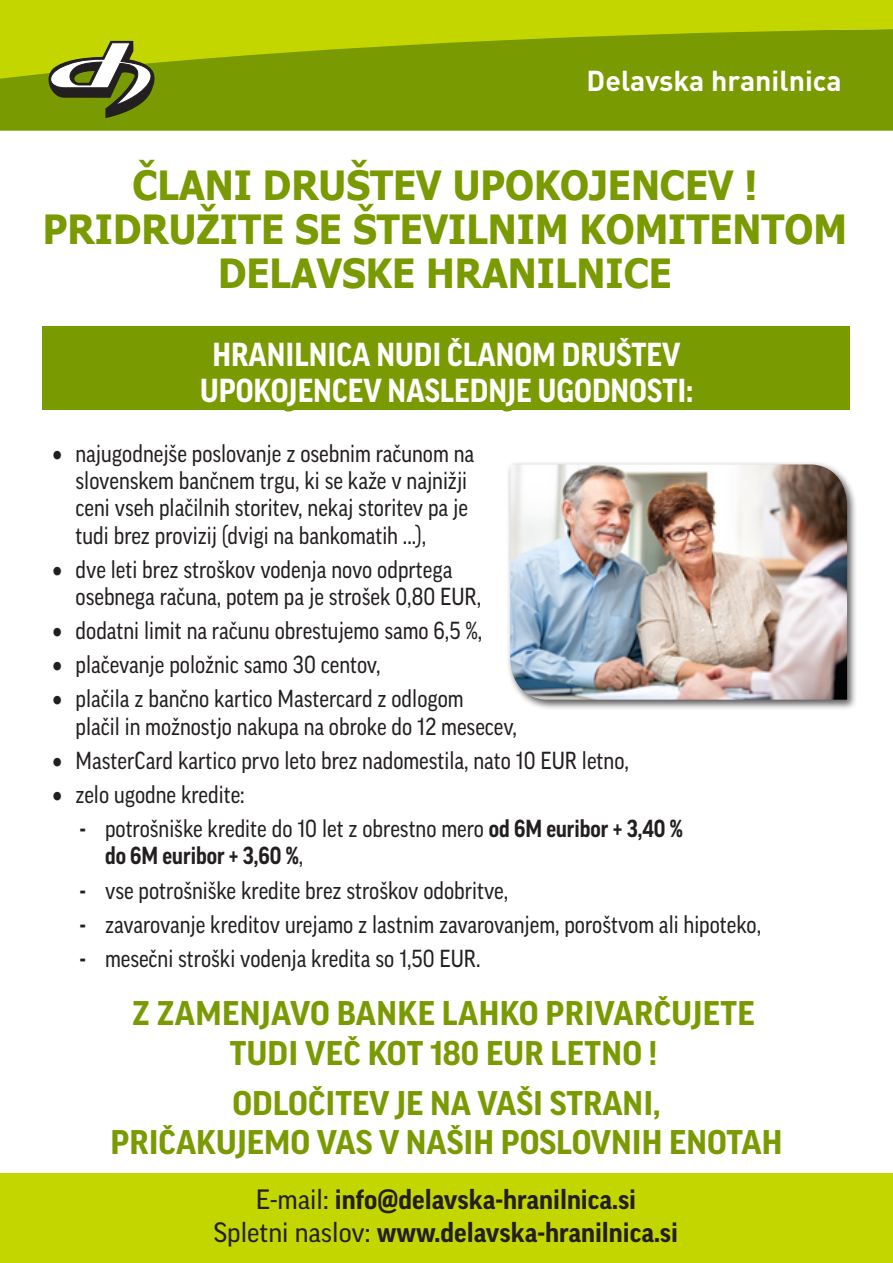
<style>
.page{position:relative;width:893px;height:1263px;background:#fff}
.page>*{position:absolute;margin:0;border:0;box-sizing:border-box;transform-origin:0 0}
.t1{font:700 40.2px/44.1px "Tahoma";color:#799a00;text-align:center;scale:.93 1}
.t2{font:700 33px/39.6px "Good Pro";color:#799a00;text-align:center}
.t3{font:700 32.1px/36px "Good Pro";color:#fff;text-align:center;scale:.93 1}
.t4{font:700 28.5px "DIN Pro";color:#fff}
.t5{font:700 27px/32.4px "Good Pro";color:#231f20;text-align:center}
.t6{font:23.85px/27.3px "Good Pro";color:#231f20;scale:.88 1}
.s1{font-weight:700}
.s2{font-weight:400}
</style>
<div class="page">
<div style="left:506px;top:460px;width:351px;height:249px;background:#231f20;opacity:.75"></div>
<img style="left:510px;top:464px;width:337px;height:236px">
<div style="left:43px;top:326px;width:807px;height:83px;background:#799a00"></div>
<svg style="left:192px;top:326px;width:501px;height:159px"></svg>
<div style="left:674px;top:374px;width:15px;height:33px;border:10px solid #799a00"></div>
<div style="left:682px;top:381px;width:15px;height:15px;border:10px solid #799a00"></div>
<div style="left:682px;top:392px;width:15px;height:15px;border:10px solid #799a00"></div>
<div style="left:0;top:1173px;width:893px;height:90px;background:#c4d600"></div>
<div style="left:0;top:80px;width:893px;height:51px;background:#799a00"></div>
<svg style="left:0;top:0;width:893px;height:80px;background:#a4bc00"></svg>
<svg style="left:47px;top:40px;width:109px;height:79px"></svg>
<p class="t4" style="left:587px;top:57px;width:256px">Delavska hranilnica</p>
<h1 class="t1" style="left:43px;top:164px;width:866px">ČLANI DRUŠTEV UPOKOJENCEV !<br>PRIDRUŽITE SE ŠTEVILNIM KOMITENTOM<br>DELAVSKE HRANILNICE</h1>
<h3 class="t3" style="left:200px;top:337px;width:531px">HRANILNICA NUDI ČLANOM DRUŠTEV<br>UPOKOJENCEV NASLEDNJE UGODNOSTI:</h3>
<p class="t6" style="left:76px;top:439px;width:454px;text-indent:-23px">• najugodnejše poslovanje z osebnim računom na slovenskem bančnem trgu, ki se kaže v najnižji ceni vseh plačilnih storitev, nekaj storitev pa je tudi brez provizij (dvigi na bankomatih ...),</p>
<p class="t6" style="left:76px;top:555px;width:462px;text-indent:-23px">• dve leti brez stroškov vodenja novo odprtega osebnega računa, potem pa je strošek 0,80 EUR,</p>
<p class="t6" style="left:52px;top:617px;width:490px">• dodatni limit na računu obrestujemo samo 6,5 %,</p>
<p class="t6" style="left:52px;top:651px;width:374px">• plačevanje položnic samo 30 centov,</p>
<p class="t6" style="left:76px;top:685px;width:503px;text-indent:-23px">• plačila z bančno kartico Mastercard z odlogom<br>plačil in možnostjo nakupa na obroke do 12 mesecev,</p>
<p class="t6" style="left:52px;top:747px;width:656px">• MasterCard kartico prvo leto brez nadomestila, nato 10 EUR letno,</p>
<p class="t6" style="left:52px;top:781px;width:220px">• zelo ugodne kredite:</p>
<p class="t6" style="left:105px;top:815px;width:658px;text-indent:-25px"><span class="s1">-</span> potrošniške kredite do 10 let z obrestno mero <span class="s1">od 6M euribor + 3,40 % do 6M euribor + 3,60 %</span>,</p>
<p class="t6" style="left:80px;top:876px;width:488px"><span class="s1">-</span> vse potrošniške kredite brez stroškov odobritve,</p>
<p class="t6" style="left:80px;top:910px;width:776px"><span class="s1">-</span> zavarovanje kreditov urejamo z lastnim zavarovanjem, poroštvom ali hipoteko,</p>
<p class="t6" style="left:80px;top:944px;width:457px"><span class="s1">-</span> mesečni stroški vodenja kredita so 1,50 EUR.</p>
<h2 class="t2" style="left:132px;top:993px;width:624px">Z ZAMENJAVO BANKE LAHKO PRIVARČUJETE<br>TUDI VEČ KOT 180 EUR LETNO !</h2>
<h2 class="t2" style="left:111px;top:1083px;width:673px">ODLOČITEV JE NA VAŠI STRANI,<br>PRIČAKUJEMO VAS V NAŠIH POSLOVNIH ENOTAH</h2>
<p class="t5" style="left:214px;top:1183px;width:466px"><span class="s2">E-mail:</span> info@delavska-hranilnica.si<br><span class="s2">Spletni naslov:</span> www.delavska-hranilnica.si</p>
</div>
